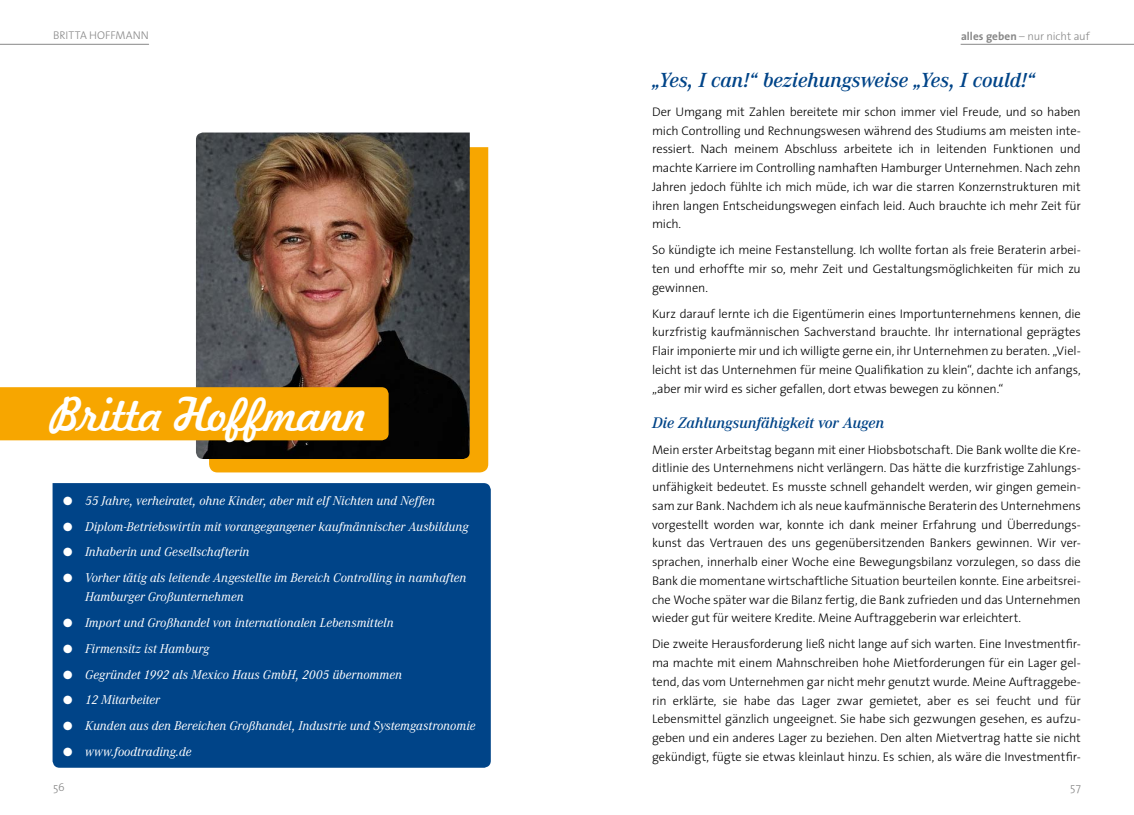
<style>
.page{position:relative;width:1134px;height:815px;background:#fff}
.page>*{position:absolute;margin:0;border:0;box-sizing:border-box;transform-origin:0 0}
.t1{font:45px "Freehand 521 BT Regular C";letter-spacing:-.025em;color:#fff}
.t2{font:italic 500 20px "Corporate ABQ";letter-spacing:-.01em;color:#048}
.t3{font:italic 500 15px "Corporate ABQ";letter-spacing:-.01em;color:#048}
.t4{font:300 12.5px/18.8px "The Sans";letter-spacing:-.01em;color:#000;text-align:justify}
.t5{font:italic 12.5px/18.8px "Corporate ABQ";color:#fff}
.t6{font:300 11.25px "The Sans";letter-spacing:-.005em;color:#878787}
.s1{font-weight:700}
</style>
<div class="page">
<div style="left:209px;top:147px;width:279px;height:325px;background:#f7a600"></div>
<div style="left:53px;top:483px;width:438px;height:285px;background:#048"></div>
<img style="left:196px;top:133px;width:274px;height:326px">
<div style="left:0;top:387px;width:389px;height:53px;background:#f7a600"></div>
<hr style="left:0;top:44px;width:149px;height:1px;background:#878787">
<hr style="left:961px;top:44px;width:173px;height:1px;background:#878787">
<p class="t6" style="left:53px;top:26px;width:97px">Britta Hoffmann</p>
<h1 class="t1" style="left:50px;top:384px;width:319px">Britta Hoffmann</h1>
<p class="t5" style="left:63px;top:491px;width:373px">● 55 Jahre, verheiratet, ohne Kinder, aber mit elf Nichten und Neffen</p>
<p class="t5" style="left:63px;top:517px;width:407px">● Diplom-Betriebswirtin mit vorangegangener kaufmännischer Ausbildung</p>
<p class="t5" style="left:63px;top:543px;width:188px">● Inhaberin und Gesellschafterin</p>
<p class="t5" style="left:85px;top:569px;width:383px;text-indent:-22px">● Vorher tätig als leitende Angestellte im Bereich Controlling in namhaften<br>Hamburger Großunternehmen</p>
<p class="t5" style="left:63px;top:613px;width:332px">● Import und Großhandel von internationalen Lebensmitteln</p>
<p class="t5" style="left:63px;top:639px;width:147px">● Firmensitz ist Hamburg</p>
<p class="t5" style="left:63px;top:665px;width:340px">● Gegründet 1992 als Mexico Haus GmbH, 2005 übernommen</p>
<p class="t5" style="left:63px;top:691px;width:98px">● 12 Mitarbeiter</p>
<p class="t5" style="left:63px;top:716px;width:414px">● Kunden aus den Bereichen Großhandel, Industrie und Systemgastronomie</p>
<p class="t5" style="left:63px;top:742px;width:130px">● www.foodtrading.de</p>
<p class="t6" style="left:53px;top:778px;width:13px">56</p>
<p class="t6" style="left:961px;top:27px;width:130px"><span class="s1">alles geben</span> – nur nicht auf</p>
<h2 class="t2" style="left:652px;top:67px;width:384px">„Yes, I can!“ beziehungsweise „Yes, I could!“</h2>
<p class="t4" style="left:652px;top:102px;width:430px">Der Umgang mit Zahlen bereitete mir schon immer viel Freude, und so haben mich Controlling und Rechnungswesen während des Studiums am meisten inte&shy;ressiert. Nach meinem Abschluss arbeitete ich in leitenden Funktionen und machte Karriere im Controlling namhaften Hamburger Unternehmen. Nach zehn Jahren jedoch fühlte ich mich müde, ich war die starren Konzernstrukturen mit ihren langen Entscheidungswegen einfach leid. Auch brauchte ich mehr Zeit für mich.</p>
<p class="t4" style="left:652px;top:240px;width:430px">So kündigte ich meine Festanstellung. Ich wollte fortan als freie Beraterin arbei&shy;ten und erhoffte mir so, mehr Zeit und Gestaltungsmöglichkeiten für mich zu gewinnen.</p>
<p class="t4" style="left:652px;top:304px;width:430px">Kurz darauf lernte ich die Eigentümerin eines Importunternehmens kennen, die kurzfristig kaufmännischen Sachverstand brauchte. Ihr international geprägtes Flair imponierte mir und ich willigte gerne ein, ihr Unternehmen zu beraten. „Viel&shy;leicht ist das Unternehmen für meine Qualifikation zu klein“, dachte ich anfangs, „aber mir wird es sicher gefallen, dort etwas bewegen zu können.“</p>
<p class="t3" style="left:652px;top:413px;width:234px">Die Zahlungsunfähigkeit vor Augen</p>
<p class="t4" style="left:652px;top:440px;width:430px">Mein erster Arbeitstag begann mit einer Hiobsbotschaft. Die Bank wollte die Kre&shy;ditlinie des Unternehmens nicht verlängern. Das hätte die kurzfristige Zahlungs&shy;unfähigkeit bedeutet. Es musste schnell gehandelt werden, wir gingen gemein&shy;sam zur Bank. Nachdem ich als neue kaufmännische Beraterin des Unternehmens vorgestellt worden war, konnte ich dank meiner Erfahrung und Überredungs&shy;kunst das Vertrauen des uns gegenübersitzenden Bankers gewinnen. Wir ver&shy;sprachen, innerhalb einer Woche eine Bewegungsbilanz vorzulegen, so dass die Bank die momentane wirtschaftliche Situation beurteilen konnte. Eine arbeitsrei&shy;che Woche später war die Bilanz fertig, die Bank zufrieden und das Unternehmen wieder gut für weitere Kredite. Meine Auftraggeberin war erleichtert.</p>
<p class="t4" style="left:652px;top:634px;width:430px">Die zweite Herausforderung ließ nicht lange auf sich warten. Eine Investmentfir&shy;ma machte mit einem Mahnschreiben hohe Mietforderungen für ein Lager gel&shy;tend, das vom Unternehmen gar nicht mehr genutzt wurde. Meine Auftraggebe&shy;rin erklärte, sie habe das Lager zwar gemietet, aber es sei feucht und für Lebensmittel gänzlich ungeeignet. Sie habe sich gezwungen gesehen, es aufzu&shy;geben und ein anderes Lager zu beziehen. Den alten Mietvertrag hatte sie nicht gekündigt, fügte sie etwas kleinlaut hinzu. Es schien, als wäre die Investmentfir-</p>
<p class="t6" style="left:1070px;top:778px;width:12px">57</p>
</div>
